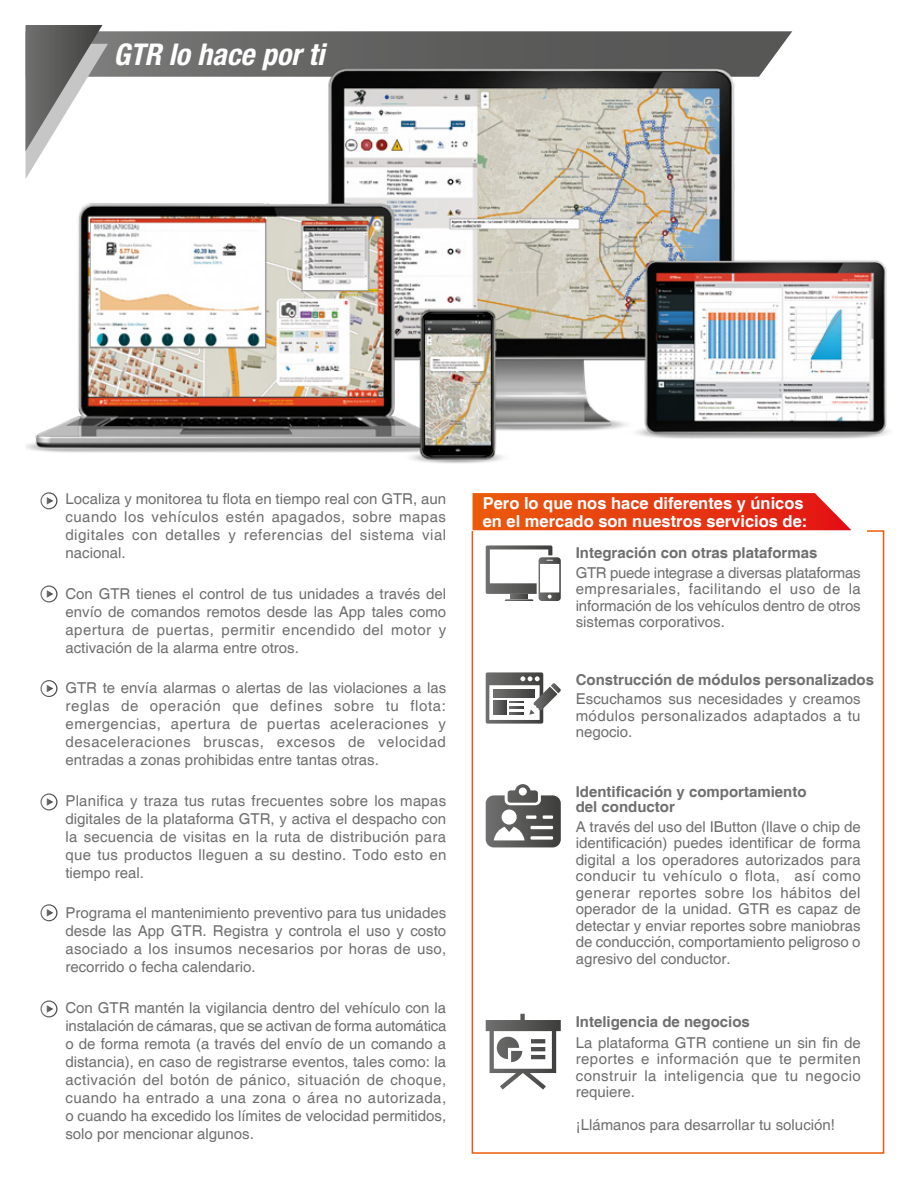
<style>
.page{position:relative;width:918px;height:1188px;background:#fff}
.page>*{position:absolute;margin:0;border:0;box-sizing:border-box;transform-origin:0 0}
.t1{font:italic 700 condensed 30px "Helvetica Neue";color:#fff}
.t2{font:700 16.5px/18px "Helvetica";color:#fff}
.t3{font:15px/18px "Helvetica";color:#706f6f;text-align:justify}
.t4{font:700 15px/15px "Helvetica";color:#706f6f}
</style>
<div class="page">
<svg style="left:40px;top:492px;width:17px;height:17px"></svg>
<svg style="left:40px;top:585px;width:17px;height:17px"></svg>
<svg style="left:40px;top:680px;width:17px;height:17px"></svg>
<svg style="left:40px;top:793px;width:17px;height:17px"></svg>
<svg style="left:40px;top:904px;width:17px;height:17px"></svg>
<svg style="left:40px;top:1000px;width:17px;height:17px"></svg>
<svg style="left:472px;top:493px;width:379px;height:37px;background:#e7441c"></svg>
<svg style="left:471px;top:530px;width:414px;height:624px"></svg>
<img style="left:26px;top:25px;width:863px;height:439px">
<h1 class="t1" style="left:113px;top:36px;width:212px">GTR lo hace por ti</h1>
<p class="t3" style="left:65px;top:491px;width:382px">Localiza y monitorea tu flota en tiempo real con GTR, aun cuando los vehículos estén apagados, sobre mapas digitales con detalles y referencias del sistema vial nacional.</p>
<p class="t3" style="left:65px;top:585px;width:382px">Con GTR tienes el control de tus unidades a través del envío de comandos remotos desde las App tales como apertura de puertas, permitir encendido del motor y activación de la alarma entre otros.</p>
<p class="t3" style="left:65px;top:680px;width:382px">GTR te envía alarmas o alertas de las violaciones a las reglas de operación que defines sobre tu flota: emergencias, apertura de puertas aceleraciones y desaceleraciones bruscas, excesos de velocidad entradas a zonas prohibidas entre tantas otras.</p>
<p class="t3" style="left:65px;top:792px;width:382px">Planifica y traza tus rutas frecuentes sobre los mapas digitales de la plataforma GTR, y activa el despacho con la secuencia de visitas en la ruta de distribución para que tus productos lleguen a su destino. Todo esto en tiempo real.</p>
<p class="t3" style="left:65px;top:905px;width:382px">Programa el mantenimiento preventivo para tus unidades desde las App GTR. Registra y controla el uso y costo asociado a los insumos necesarios por horas de uso, recorrido o fecha calendario.</p>
<p class="t3" style="left:65px;top:999px;width:383px">Con GTR mantén la vigilancia dentro del vehículo con la instalación de cámaras, que se activan de forma automática o de forma remota (a través del envío de un comando a distancia), en caso de registrarse eventos, tales como: la activación del botón de pánico, situación de choque, cuando ha entrado a una zona o área no autorizada, o cuando ha excedido los límites de velocidad permitidos, solo por mencionar algunos.</p>
<p class="t2" style="left:483px;top:495px;width:326px">Pero lo que nos hace diferentes y únicos en el mercado son nuestros servicios de:</p>
<p class="t4" style="left:576px;top:546px;width:243px">Integración con otras plataformas</p>
<p class="t3" style="left:576px;top:565px;width:287px;line-height:16.5px">GTR puede integrase a diversas plataformas empresariales, facilitando el uso de la información de los vehículos dentro de otros sistemas corporativos.</p>
<p class="t4" style="left:576px;top:673px;width:300px">Construcción de módulos personalizados</p>
<p class="t3" style="left:576px;top:691px;width:287px;line-height:16.5px">Escuchamos sus necesidades y creamos módulos personalizados adaptados a tu negocio.</p>
<p class="t4" style="left:576px;top:785px;width:232px">Identificación y comportamiento del conductor</p>
<p class="t3" style="left:576px;top:819px;width:286px;line-height:16.5px">A través del uso del IButton (llave o chip de identificación) puedes identificar de forma digital a los operadores autorizados para conducir tu vehículo o flota, así como generar reportes sobre los hábitos del operador de la unidad. GTR es capaz de detectar y enviar reportes sobre maniobras de conducción, comportamiento peligroso o agresivo del conductor.</p>
<p class="t4" style="left:576px;top:1015px;width:176px">Inteligencia de negocios</p>
<p class="t3" style="left:576px;top:1035px;width:287px;line-height:16.5px">La plataforma GTR contiene un sin fin de reportes e información que te permiten construir la inteligencia que tu negocio requiere.</p>
<p class="t3" style="left:576px;top:1117px;width:261px">¡Llámanos para desarrollar tu solución!</p>
</div>
